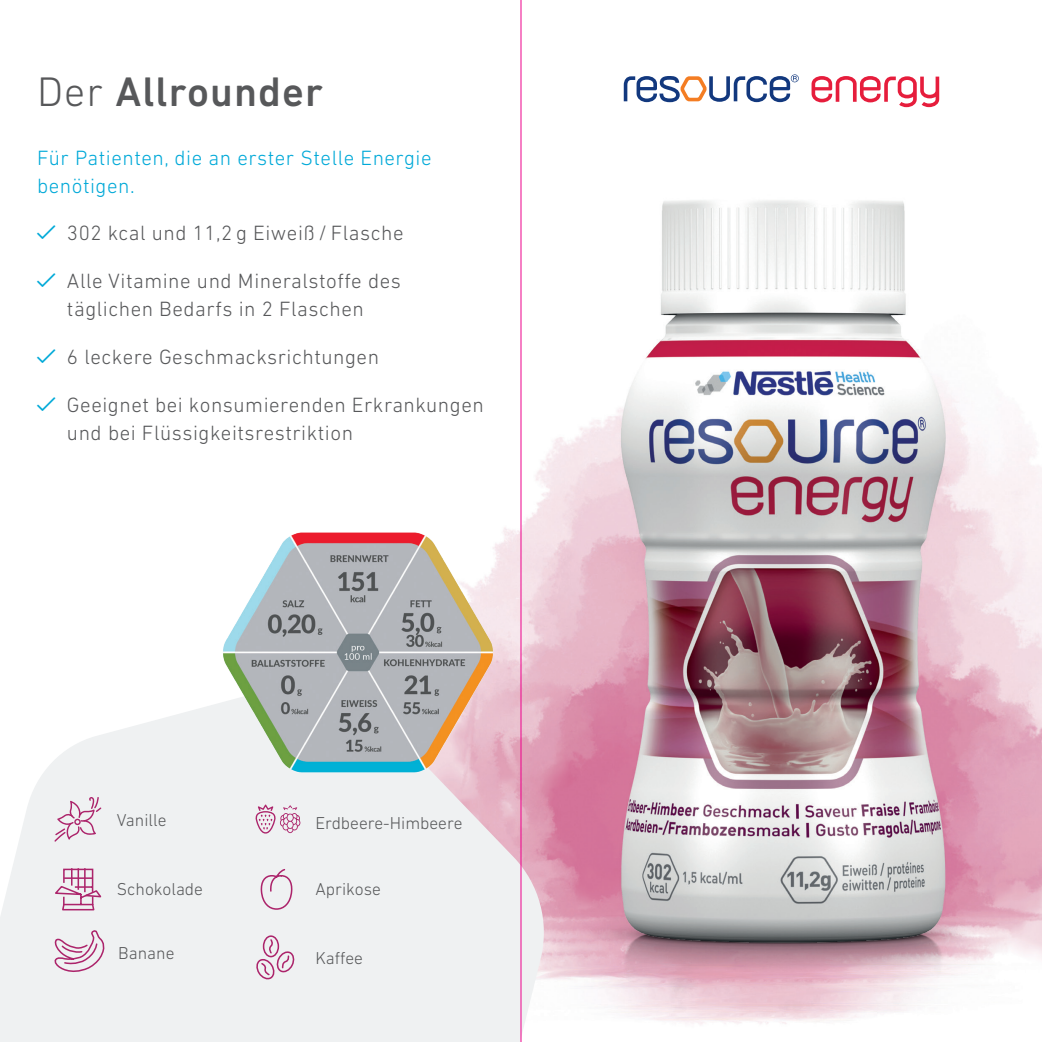
<style>
.page{position:relative;width:1042px;height:1042px;background:#fff}
.page>*{position:absolute;margin:0;border:0;box-sizing:border-box;transform-origin:0 0}
.t1{font:500 42px "DIN Next LT Pro";letter-spacing:.025em;color:#57585a}
.t2{font:300 21px/28px "DIN Next LT Pro";letter-spacing:.025em;color:#57585a}
.t3{font:300 21px/28px "DIN Next LT Pro";letter-spacing:.025em;color:#00a9d8}
.t4{font:300 17.5px "DIN Next LT Pro";color:#57585a}
.s1{font-weight:300}
</style>
<div class="page">
<img style="left:496px;top:193px;width:546px;height:764px">
<img style="left:525px;top:193px;width:512px;height:832px">
<svg style="left:0;top:677px;width:549px;height:365px;fill:#eff1f2"></svg>
<svg style="left:54px;top:797px;width:47px;height:44px"></svg>
<svg style="left:259px;top:867px;width:33px;height:43px"></svg>
<div style="left:263px;top:935px;width:16px;height:22px;border:2px solid #ac246b;border-radius:50%"></div>
<svg style="left:254px;top:938px;width:42px;height:44px"></svg>
<svg style="left:52px;top:868px;width:52px;height:43px"></svg>
<svg style="left:54px;top:929px;width:51px;height:47px"></svg>
<svg style="left:255px;top:804px;width:45px;height:29px"></svg>
<img style="left:218px;top:532px;width:278px;height:244px">
<svg style="left:624px;top:74px;width:175px;height:28px"></svg>
<svg style="left:811px;top:76px;width:128px;height:31px"></svg>
<hr style="left:521px;top:0;width:1px;height:1042px;background:#ed028c">
<h1 class="t1" style="left:37px;top:67px;width:287px"><span class="s1">Der</span> Allrounder</h1>
<p class="t3" style="left:37px;top:143px;width:396px">Für Patienten, die an erster Stelle Energie benötigen.</p>
<p class="t2" style="left:67px;top:219px;width:338px">302 kcal und 11,2 g Eiweiß / Flasche</p>
<p class="t2" style="left:67px;top:267px;width:335px">Alle Vitamine und Mineralstoffe des täglichen Bedarfs in 2 Flaschen</p>
<p class="t2" style="left:67px;top:343px;width:314px">6 leckere Geschmacksrichtungen</p>
<p class="t2" style="left:67px;top:391px;width:418px">Geeignet bei konsumierenden Erkrankungen und bei Flüssigkeitsrestriktion</p>
<p class="t4" style="left:117px;top:810px;width:51px">Vanille</p>
<p class="t4" style="left:315px;top:813px;width:149px">Erdbeere-Himbeere</p>
<p class="t4" style="left:117px;top:879px;width:88px">Schokolade</p>
<p class="t4" style="left:315px;top:879px;width:67px">Aprikose</p>
<p class="t4" style="left:118px;top:943px;width:58px">Banane</p>
<p class="t4" style="left:315px;top:948px;width:49px">Kaffee</p>
</div>
